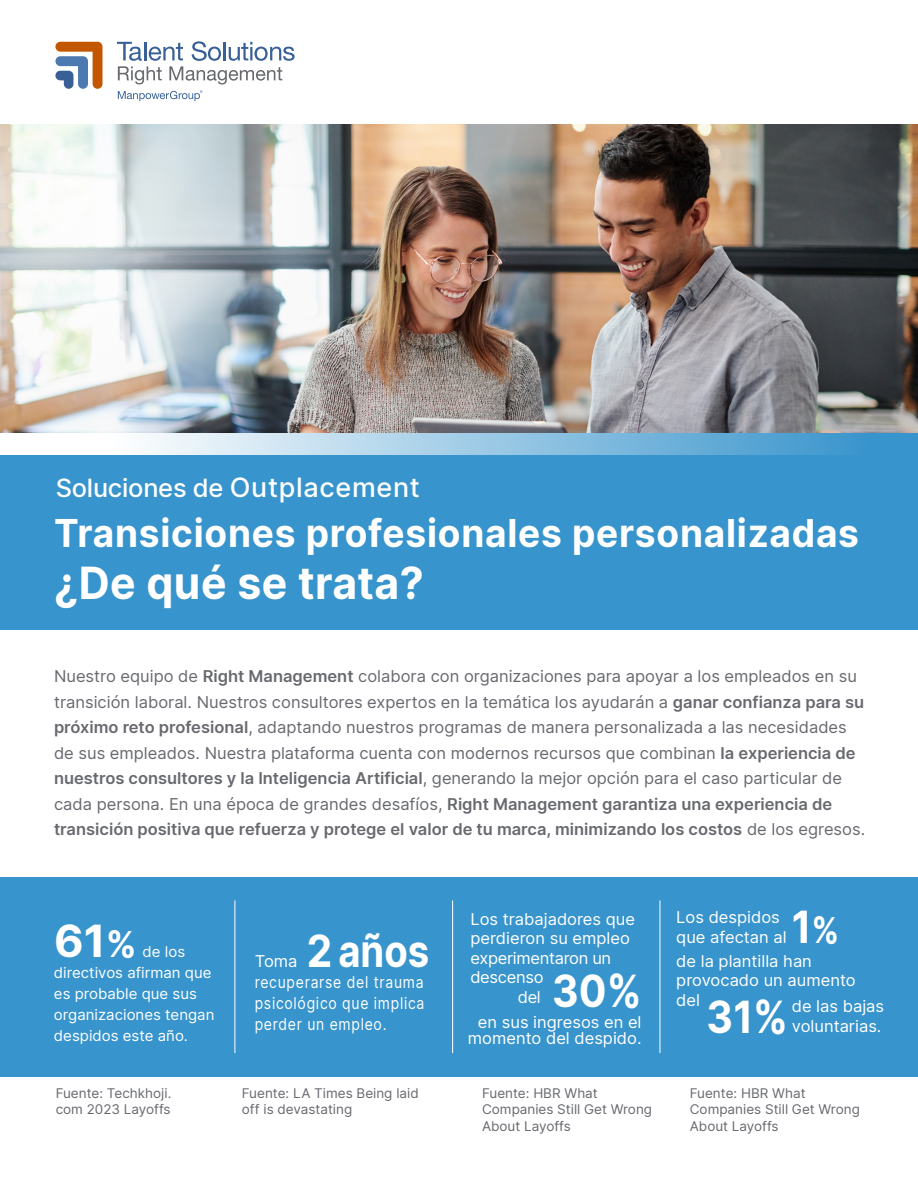
<style>
.page{position:relative;width:918px;height:1188px;background:#fff}
.page>*{position:absolute;margin:0;border:0;box-sizing:border-box;transform-origin:0 0}
.t1{font:700 45px "Inter";letter-spacing:.005em;color:#fff;scale:.95 1}
.t2{font:700 45px "Inter";letter-spacing:.005em;color:#fff;scale:.9 1}
.t3{font:700 45px "Inter";letter-spacing:.005em;color:#fff}
.t4{font:700 39px "Inter";letter-spacing:.02em;color:#fff;scale:.95 1}
.t5{font:500 25.5px "Inter";letter-spacing:-.01em;color:#fff}
.t6{font:16.5px/25.5px "Inter";color:#67696f}
.t7{font:16.5px/19.8px "Inter";color:#fff}
.t8{font:16.5px/21px "Inter";color:#fff;text-align:justify;scale:.85 1}
.t9{font:16.5px "Inter";letter-spacing:-.02em;color:#fff}
.t10{font:15px/21px "Inter";color:#fff}
.t11{font:13.5px/16.5px "Inter";color:#67696f}
.s1{font-size:27px}
.s2{font-weight:600}
.s3{font-size:36px}
</style>
<div class="page">
<img style="left:0;top:125px;width:918px;height:308px">
<div style="left:0;top:433px;width:918px;height:196px;background:#3894cc"></div>
<svg style="left:55px;top:42px;width:48px;height:47px"></svg>
<svg style="left:117px;top:41px;width:178px;height:60px"></svg>
<div style="left:0;top:433px;width:918px;height:22px;background:linear-gradient(to right,#fff,#3190ca)"></div>
<div style="left:0;top:877px;width:918px;height:200px;background:#3894cc"></div>
<hr style="left:235px;top:900px;width:1px;height:153px;background:#fff">
<hr style="left:452px;top:900px;width:1px;height:153px;background:#fff">
<hr style="left:660px;top:900px;width:1px;height:153px;background:#fff">
<h3 class="t5" style="left:56px;top:469px;width:366px">Soluciones de <span class="s1">Outplacement</span></h3>
<h2 class="t4" style="left:54px;top:503px;width:849px">Transiciones profesionales personalizadas</h2>
<h1 class="t1" style="left:54px;top:549px;width:391px">¿De qué se trata?</h1>
<p class="t6" style="left:54px;top:663px;width:813px">Nuestro equipo de <span class="s2">Right Management</span> colabora con organizaciones para apoyar a los empleados en su transición laboral. Nuestros consultores expertos en la temática los ayudarán a <span class="s2">ganar confianza para su próximo reto profesional</span>, adaptando nuestros programas de manera personalizada a las necesidades de sus empleados. Nuestra plataforma cuenta con modernos recursos que combinan <span class="s2">la experiencia de nuestros consultores y la Inteligencia Artificial</span>, generando la mejor opción para el caso particular de cada persona. En una época de grandes desafíos, <span class="s2">Right Management garantiza una experiencia de transición positiva que refuerza y protege el valor de tu marca, minimizando los costos</span> de los egresos.</p>
<h1 class="t3" style="left:54px;top:907px;width:84px">61<span class="s3">%</span></h1>
<p class="t10" style="left:54px;top:940px;width:162px;text-indent:89px">de los directivos afirman que es probable que sus organizaciones tengan despidos este año.</p>
<h1 class="t2" style="left:307px;top:917px;width:138px">2 años</h1>
<p class="t8" style="left:255px;top:971px;width:201px">recuperarse del trauma psicológico que implica perder un empleo.</p>
<p class="t7" style="left:255px;top:951px;width:44px">Toma</p>
<p class="t7" style="left:470px;top:908px;width:166px">Los trabajadores que</p>
<p class="t7" style="left:470px;top:928px;width:161px">perdieron su empleo</p>
<p class="t9" style="left:470px;top:946px;width:142px">experimentaron un</p>
<p class="t9" style="left:470px;top:965px;width:75px">descenso</p>
<p class="t7" style="left:518px;top:986px;width:25px">del</p>
<h1 class="t2" style="left:552px;top:957px;width:101px">30%</h1>
<p class="t7" style="left:468px;top:1013px;width:175px;line-height:16.5px;text-align:right">en sus ingresos en el momento del despido.</p>
<p class="t7" style="left:676px;top:907px;width:112px">Los despidos que afectan al</p>
<h1 class="t2" style="left:792px;top:892px;width:54px">1<span class="s3">%</span></h1>
<p class="t7" style="left:676px;top:950px;width:181px">de la plantilla han provocado un aumento del</p>
<h1 class="t2" style="left:707px;top:982px;width:92px">31%</h1>
<p class="t7" style="left:792px;top:996px;width:94px">de las bajas voluntarias.</p>
<p class="t11" style="left:56px;top:1084px;width:117px">Fuente: Techkhoji. com 2023 Layoffs</p>
<p class="t11" style="left:242px;top:1084px;width:178px">Fuente: LA Times Being laid off is devastating</p>
<p class="t11" style="left:690px;top:1084px;width:172px">Fuente: HBR What<br>Companies Still Get Wrong<br>About Layoffs</p>
<p class="t11" style="left:482px;top:1084px;width:172px">Fuente: HBR What<br>Companies Still Get Wrong<br>About Layoffs</p>
</div>
